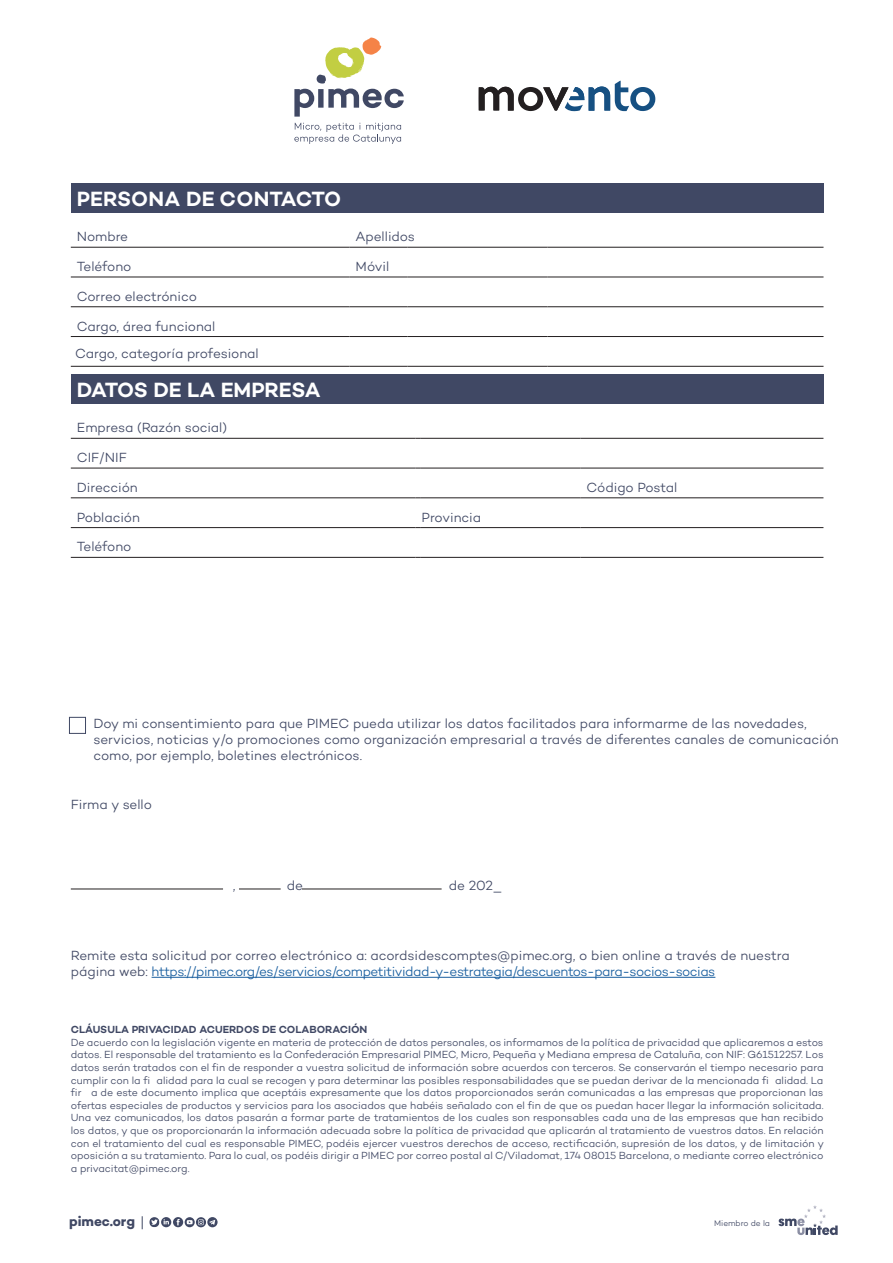
<style>
.page{position:relative;width:893px;height:1263px;background:#fff}
.page>*{position:absolute;margin:0;border:0;box-sizing:border-box;transform-origin:0 0}
.t1{font:600 21px "Campton";letter-spacing:-.005em;color:#fff}
.t2{font:700 13.8px "Campton";letter-spacing:-.005em;color:#404864}
.t3{font:300 13.5px/16.2px "Campton";letter-spacing:-.01em;color:#404864}
.t4{font:300 10.5px/12.6px "Campton";letter-spacing:-.01em;color:#404864;text-align:justify}
.t5{font:600 10.5px "Campton";color:#404864}
.t6{font:300 8.25px "Campton";letter-spacing:-.005em;color:#404864}
.s1{color:#175d9e}
</style>
<div class="page">
<div style="left:69px;top:717px;width:17px;height:17px;border:1px solid #404864"></div>
<hr style="left:71px;top:889px;width:152px;height:1px;background:#231f20">
<hr style="left:302px;top:889px;width:140px;height:1px;background:#231f20">
<hr style="left:239px;top:889px;width:42px;height:1px;background:#231f20">
<svg style="left:142px;top:1216px;width:1px;height:13px"></svg>
<svg style="left:161px;top:1217px;width:10px;height:10px"></svg>
<svg style="left:173px;top:1217px;width:10px;height:10px"></svg>
<svg style="left:149px;top:1217px;width:20px;height:10px"></svg>
<svg style="left:778px;top:1205px;width:60px;height:30px"></svg>
<svg style="left:177px;top:1217px;width:41px;height:10px"></svg>
<div style="left:71px;top:374px;width:752px;height:30px;background:#404864"></div>
<hr style="left:71px;top:438px;width:345px;height:1px;background:#231f20">
<hr style="left:420px;top:438px;width:161px;height:1px;background:#231f20">
<hr style="left:581px;top:438px;width:242px;height:1px;background:#231f20">
<hr style="left:71px;top:468px;width:345px;height:1px;background:#231f20">
<hr style="left:420px;top:468px;width:161px;height:1px;background:#231f20">
<hr style="left:581px;top:468px;width:242px;height:1px;background:#231f20">
<hr style="left:71px;top:498px;width:345px;height:1px;background:#231f20">
<hr style="left:420px;top:498px;width:161px;height:1px;background:#231f20">
<hr style="left:581px;top:498px;width:242px;height:1px;background:#231f20">
<hr style="left:71px;top:527px;width:345px;height:1px;background:#231f20">
<hr style="left:420px;top:527px;width:161px;height:1px;background:#231f20">
<hr style="left:581px;top:527px;width:242px;height:1px;background:#231f20">
<hr style="left:71px;top:557px;width:345px;height:1px;background:#231f20">
<hr style="left:420px;top:557px;width:161px;height:1px;background:#231f20">
<hr style="left:581px;top:557px;width:242px;height:1px;background:#231f20">
<div style="left:71px;top:183px;width:752px;height:30px;background:#404864"></div>
<hr style="left:71px;top:247px;width:279px;height:1px;background:#231f20">
<hr style="left:350px;top:247px;width:57px;height:1px;background:#231f20">
<hr style="left:407px;top:247px;width:141px;height:1px;background:#231f20">
<hr style="left:548px;top:247px;width:275px;height:1px;background:#231f20">
<hr style="left:71px;top:277px;width:279px;height:1px;background:#231f20">
<hr style="left:350px;top:277px;width:57px;height:1px;background:#231f20">
<hr style="left:407px;top:277px;width:141px;height:1px;background:#231f20">
<hr style="left:548px;top:277px;width:275px;height:1px;background:#231f20">
<hr style="left:71px;top:306px;width:279px;height:1px;background:#231f20">
<hr style="left:350px;top:306px;width:57px;height:1px;background:#231f20">
<hr style="left:407px;top:306px;width:141px;height:1px;background:#231f20">
<hr style="left:548px;top:306px;width:275px;height:1px;background:#231f20">
<hr style="left:71px;top:336px;width:279px;height:1px;background:#231f20">
<hr style="left:350px;top:336px;width:57px;height:1px;background:#231f20">
<hr style="left:407px;top:336px;width:141px;height:1px;background:#231f20">
<hr style="left:548px;top:336px;width:275px;height:1px;background:#231f20">
<hr style="left:71px;top:366px;width:279px;height:1px;background:#231f20">
<hr style="left:350px;top:366px;width:57px;height:1px;background:#231f20">
<hr style="left:407px;top:366px;width:141px;height:1px;background:#231f20">
<hr style="left:548px;top:366px;width:275px;height:1px;background:#231f20">
<svg style="left:479px;top:81px;width:176px;height:30px"></svg>
<svg style="left:294px;top:123px;width:107px;height:21px"></svg>
<svg style="left:294px;top:38px;width:110px;height:79px"></svg>
<hr style="left:152px;top:977px;width:563px;height:1px;background:#175d9e">
<h1 class="t1" style="left:77px;top:186px;width:266px">PERSONA DE CONTACTO</h1>
<p class="t3" style="left:77px;top:228px;width:53px">Nombre</p>
<p class="t3" style="left:356px;top:228px;width:61px">Apellidos</p>
<p class="t3" style="left:77px;top:258px;width:56px">Teléfono</p>
<p class="t3" style="left:356px;top:258px;width:35px">Móvil</p>
<p class="t3" style="left:77px;top:288px;width:122px">Correo electrónico</p>
<p class="t3" style="left:75px;top:312px;width:185px;line-height:27.3px">Cargo, área funcional<br>Cargo, categoría profesional</p>
<h1 class="t1" style="left:77px;top:377px;width:245px">DATOS DE LA EMPRESA</h1>
<p class="t3" style="left:77px;top:419px;width:152px">Empresa (Razón social)</p>
<p class="t3" style="left:77px;top:449px;width:52px">CIF/NIF</p>
<p class="t3" style="left:77px;top:479px;width:62px">Dirección</p>
<p class="t3" style="left:587px;top:479px;width:92px">Código Postal</p>
<p class="t3" style="left:77px;top:509px;width:65px">Población</p>
<p class="t3" style="left:422px;top:509px;width:61px">Provincia</p>
<p class="t3" style="left:77px;top:538px;width:56px">Teléfono</p>
<p class="t3" style="left:94px;top:715px;width:747px">Doy mi consentimiento para que PIMEC pueda utilizar los datos facilitados para informarme de las novedades, servicios, noticias y/o promociones como organización empresarial a través de diferentes canales de comunicación como, por ejemplo, boletines electrónicos.</p>
<p class="t3" style="left:71px;top:796px;width:83px">Firma y sello</p>
<p class="t3" style="left:233px;top:877px;width:4px">,</p>
<p class="t3" style="left:287px;top:877px;width:18px">de</p>
<p class="t3" style="left:449px;top:877px;width:55px">de 202_</p>
<p class="t3" style="left:71px;top:947px;width:720px">Remite esta solicitud por correo electrónico a: acordsidescomptes@pimec.org, o bien online a través de nuestra página web: <span class="s1">https://pimec.org/es/servicios/competitividad-y-estrategia/descuentos-para-socios-socias</span></p>
<p class="t5" style="left:71px;top:1023px;width:298px">CLÁUSULA PRIVACIDAD ACUERDOS DE COLABORACIÓN</p>
<p class="t4" style="left:71px;top:1036px;width:755px">De acuerdo con la legislación vigente en materia de protección de datos personales, os informamos de la política de privacidad que aplicaremos a estos datos. El responsable del tratamiento es la Confederación Empresarial PIMEC, Micro, Pequeña y Mediana empresa de Cataluña, con NIF: G61512257. Los datos serán tratados con el fin de responder a vuestra solicitud de información sobre acuerdos con terceros. Se conservarán el tiempo necesario para cumplir con la fi alidad para la cual se recogen y para determinar las posibles responsabilidades que se puedan derivar de la mencionada fi alidad. La fir a de este documento implica que aceptáis expresamente que los datos proporcionados serán comunicadas a las empresas que proporcionan las ofertas especiales de productos y servicios para los asociados que habéis señalado con el fin de que os puedan hacer llegar la información solicitada.<br>Una vez comunicados, los datos pasarán a formar parte de tratamientos de los cuales son responsables cada una de las empresas que han recibido los datos, y que os proporcionarán la información adecuada sobre la política de privacidad que aplicarán al tratamiento de vuestros datos. En relación con el tratamiento del cual es responsable PIMEC, podéis ejercer vuestros derechos de acceso, rectificación, supresión de los datos, y de limitación y oposición a su tratamiento. Para lo cual, os podéis dirigir a PIMEC por correo postal al C/Viladomat, 174 08015 Barcelona, o mediante correo electrónico a privacitat@pimec.org.</p>
<h2 class="t2" style="left:69px;top:1213px;width:67px">pimec.org</h2>
<p class="t6" style="left:714px;top:1218px;width:57px">Miembro de la</p>
</div>
